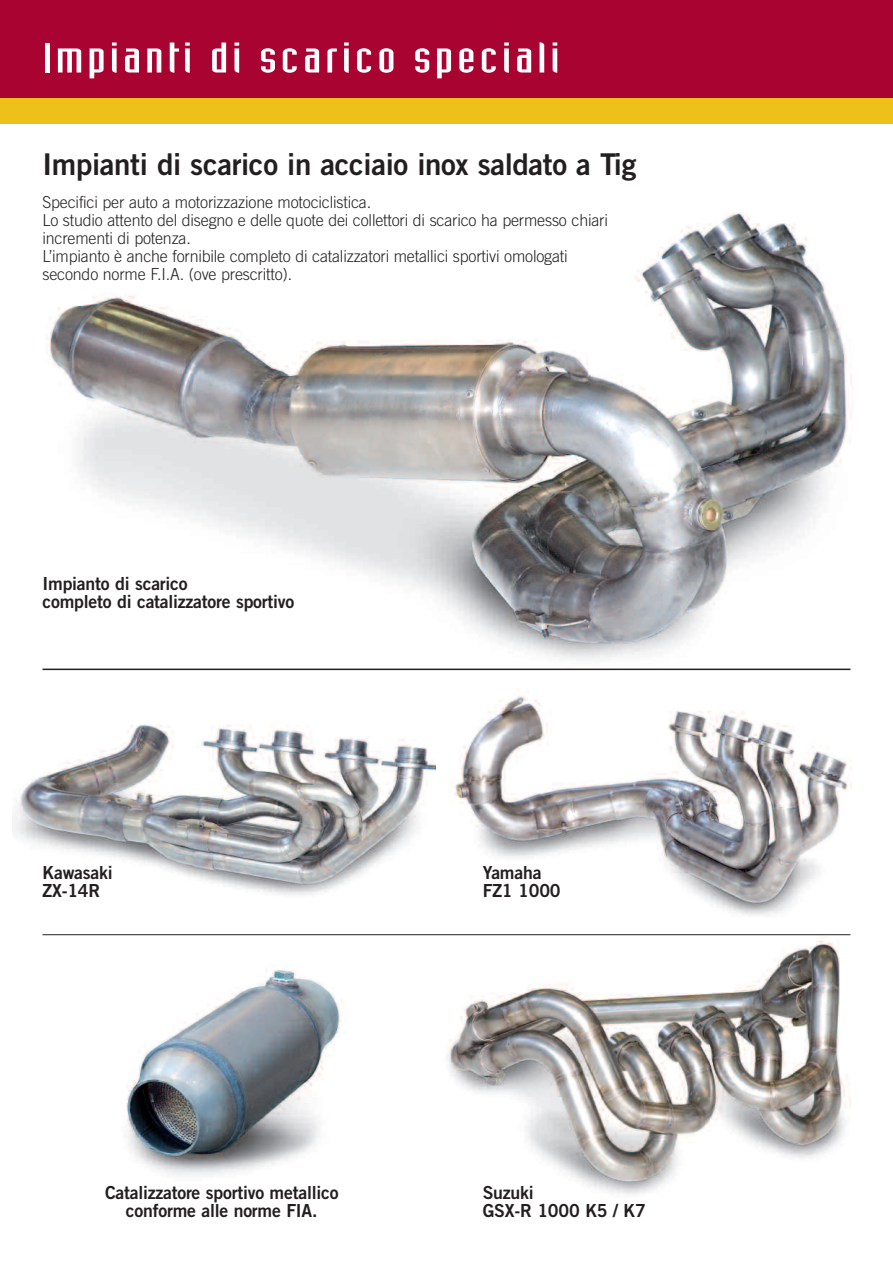
<style>
.page{position:relative;width:893px;height:1263px;background:#fff}
.page>*{position:absolute;margin:0;border:0;box-sizing:border-box;transform-origin:0 0}
.t1{font:42px "Industria Solid";letter-spacing:.06em;color:#fff;scale:1.5 1}
.t2{font:30px "Trade Gothic Bold Two";letter-spacing:-.01em;color:#231f20}
.t3{font:18px/18px "Trade Gothic Bold Two";letter-spacing:-.01em;color:#231f20}
.t4{font:300 16.5px/18px "Trade Gothic";letter-spacing:-.01em;color:#231f20}
</style>
<div class="page">
<img style="left:42px;top:212px;width:811px;height:459px">
<div style="left:0;top:0;width:893px;height:98px;background:#a90332"></div>
<div style="left:0;top:98px;width:893px;height:25px;background:#edc11a"></div>
<img style="left:451px;top:696px;width:401px;height:219px">
<img style="left:126px;top:969px;width:217px;height:206px">
<img style="left:13px;top:724px;width:423px;height:171px">
<img style="left:446px;top:937px;width:405px;height:258px">
<hr style="left:43px;top:669px;width:807px;height:1px;background:#231f20">
<hr style="left:43px;top:934px;width:807px;height:1px;background:#231f20">
<h1 class="t1" style="left:43px;top:43px;width:346px">Impianti di scarico speciali</h1>
<h2 class="t2" style="left:43px;top:153px;width:595px">Impianti di scarico in acciaio inox saldato a Tig</h2>
<p class="t4" style="left:43px;top:194px;width:567px">Specifici per auto a motorizzazione motociclistica.<br>Lo studio attento del disegno e delle quote dei collettori di scarico ha permesso chiari incrementi di potenza.<br>L’impianto è anche fornibile completo di catalizzatori metallici sportivi omologati secondo norme F.I.A. (ove prescritto).</p>
<p class="t3" style="left:43px;top:576px;width:253px">Impianto di scarico<br>completo di catalizzatore sportivo</p>
<p class="t3" style="left:43px;top:865px;width:72px">Kawasaki<br>ZX-14R</p>
<p class="t3" style="left:105px;top:1186px;width:235px;text-align:center">Catalizzatore sportivo metallico conforme alle norme FIA.</p>
<p class="t3" style="left:483px;top:865px;width:79px">Yamaha<br>FZ1 1000</p>
<p class="t3" style="left:483px;top:1186px;width:165px">Suzuki<br>GSX-R 1000 K5 / K7</p>
</div>
